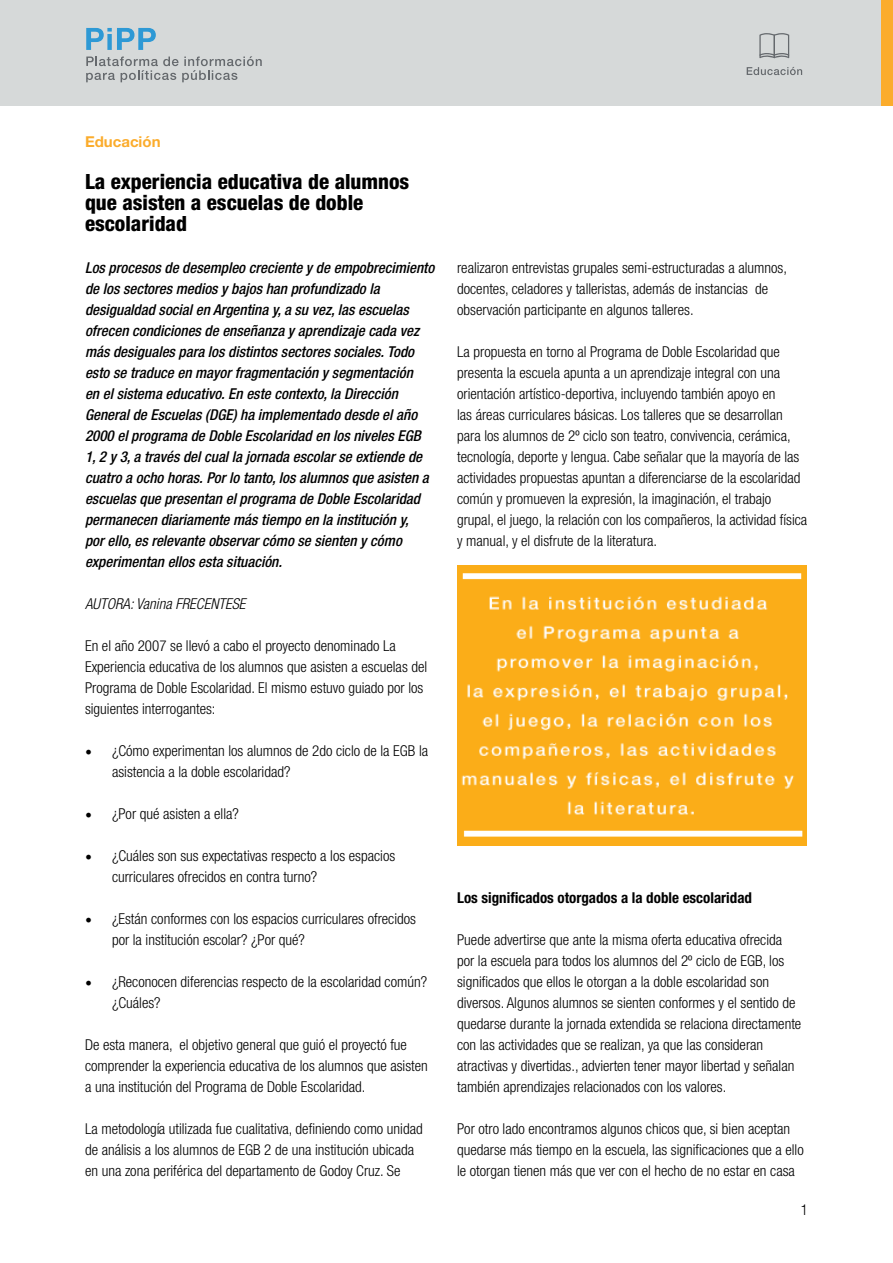
<style>
.page{position:relative;width:893px;height:1263px;background:#fff}
.page>*{position:absolute;margin:0;border:0;box-sizing:border-box;transform-origin:0 0}
.t1{font:800 condensed 21px/21px "Helvetica Neue LT Std";color:#000}
.t2{font:300 condensed 15px/21px "Helvetica Neue LT Std";color:#000}
.t3{font:italic 500 condensed 15px/21px "Helvetica Neue LT Std";color:#000}
.t4{font:700 condensed 15px "Helvetica Neue LT Std";color:#000}
.t5{font:italic 300 condensed 15px "Helvetica Neue LT Std";color:#000}
.t6{font:700 15px "Helvetica Neue LT Std";color:#fbac2c}
.s1{font-family:"Minion Pro";font-weight:400;font-stretch:normal;font-size:18px}
</style>
<div class="page">
<div style="left:0;top:0;width:893px;height:105px;background:#d6d9d9"></div>
<div style="left:881px;top:0;width:12px;height:105px;background:#fbac2c"></div>
<svg style="left:747px;top:67px;width:55px;height:8px"></svg>
<svg style="left:759px;top:33px;width:30px;height:25px"></svg>
<svg style="left:86px;top:28px;width:70px;height:22px"></svg>
<svg style="left:86px;top:56px;width:176px;height:26px"></svg>
<img style="left:457px;top:565px;width:350px;height:280px">
<p class="t6" style="left:85px;top:132px;width:77px">Educación</p>
<h1 class="t1" style="left:85px;top:171px;width:326px">La experiencia educativa de alumnos que asisten a escuelas de doble escolaridad</h1>
<p class="t3" style="left:85px;top:257px;width:351px">Los procesos de desempleo creciente y de empobrecimiento de los sectores medios y bajos han profundizado la desigualdad social en Argentina y, a su vez, las escuelas ofrecen condiciones de enseñanza y aprendizaje cada vez más desiguales para los distintos sectores sociales. Todo esto se traduce en mayor fragmentación y segmentación<br>en el sistema educativo. En este contexto, la Dirección General de Escuelas (DGE) ha implementado desde el año 2000 el programa de Doble Escolaridad en los niveles EGB 1, 2 y 3, a través del cual la jornada escolar se extiende de cuatro a ocho horas. Por lo tanto, los alumnos que asisten a escuelas que presentan el programa de Doble Escolaridad permanecen diariamente más tiempo en la institución y,<br>por ello, es relevante observar cómo se sienten y cómo experimentan ellos esta situación.</p>
<p class="t5" style="left:85px;top:595px;width:162px">AUTORA: Vanina FRECENTESE</p>
<p class="t2" style="left:85px;top:635px;width:344px">En el año 2007 se llevó a cabo el proyecto denominado La Experiencia educativa de los alumnos que asisten a escuelas del Programa de Doble Escolaridad. El mismo estuvo guiado por los siguientes interrogantes:</p>
<p class="t2" style="left:112px;top:740px;width:318px;text-indent:-27px"><span class="s1">•</span> ¿Cómo experimentan los alumnos de 2do ciclo de la EGB la asistencia a la doble escolaridad?</p>
<p class="t2" style="left:85px;top:803px;width:155px"><span class="s1">•</span> ¿Por qué asisten a ella?</p>
<p class="t2" style="left:112px;top:845px;width:285px;text-indent:-27px"><span class="s1">•</span> ¿Cuáles son sus expectativas respecto a los espacios curriculares ofrecidos en contra turno?</p>
<p class="t2" style="left:112px;top:908px;width:305px;text-indent:-27px"><span class="s1">•</span> ¿Están conformes con los espacios curriculares ofrecidos por la institución escolar? ¿Por qué?</p>
<p class="t2" style="left:112px;top:971px;width:317px;text-indent:-27px"><span class="s1">•</span> ¿Reconocen diferencias respecto de la escolaridad común? ¿Cuáles?</p>
<p class="t2" style="left:85px;top:1034px;width:344px">De esta manera, el objetivo general que guió el proyectó fue comprender la experiencia educativa de los alumnos que asisten a una institución del Programa de Doble Escolaridad.</p>
<p class="t2" style="left:85px;top:1118px;width:339px">La metodología utilizada fue cualitativa, definiendo como unidad de análisis a los alumnos de EGB 2 de una institución ubicada en una zona periférica del departamento de Godoy Cruz. Se</p>
<p class="t2" style="left:457px;top:257px;width:331px">realizaron entrevistas grupales semi-estructuradas a alumnos, docentes, celadores y talleristas, además de instancias de observación participante en algunos talleres.</p>
<p class="t2" style="left:457px;top:341px;width:352px">La propuesta en torno al Programa de Doble Escolaridad que presenta la escuela apunta a un aprendizaje integral con una orientación artístico-deportiva, incluyendo también apoyo en<br>las áreas curriculares básicas. Los talleres que se desarrollan para los alumnos de 2º ciclo son teatro, convivencia, cerámica, tecnología, deporte y lengua. Cabe señalar que la mayoría de las actividades propuestas apuntan a diferenciarse de la escolaridad común y promueven la expresión, la imaginación, el trabajo grupal, el juego, la relación con los compañeros, la actividad física y manual, y el disfrute de la literatura.</p>
<p class="t4" style="left:457px;top:889px;width:296px">Los significados otorgados a la doble escolaridad</p>
<p class="t2" style="left:457px;top:929px;width:346px">Puede advertirse que ante la misma oferta educativa ofrecida por la escuela para todos los alumnos del 2º ciclo de EGB, los significados que ellos le otorgan a la doble escolaridad son diversos. Algunos alumnos se sienten conformes y el sentido de quedarse durante la jornada extendida se relaciona directamente con las actividades que se realizan, ya que las consideran atractivas y divertidas., advierten tener mayor libertad y señalan también aprendizajes relacionados con los valores.</p>
<p class="t2" style="left:457px;top:1118px;width:348px">Por otro lado encontramos algunos chicos que, si bien aceptan quedarse más tiempo en la escuela, las significaciones que a ello le otorgan tienen más que ver con el hecho de no estar en casa</p>
<p class="t2" style="left:801px;top:1199px;width:9px">1</p>
</div>
